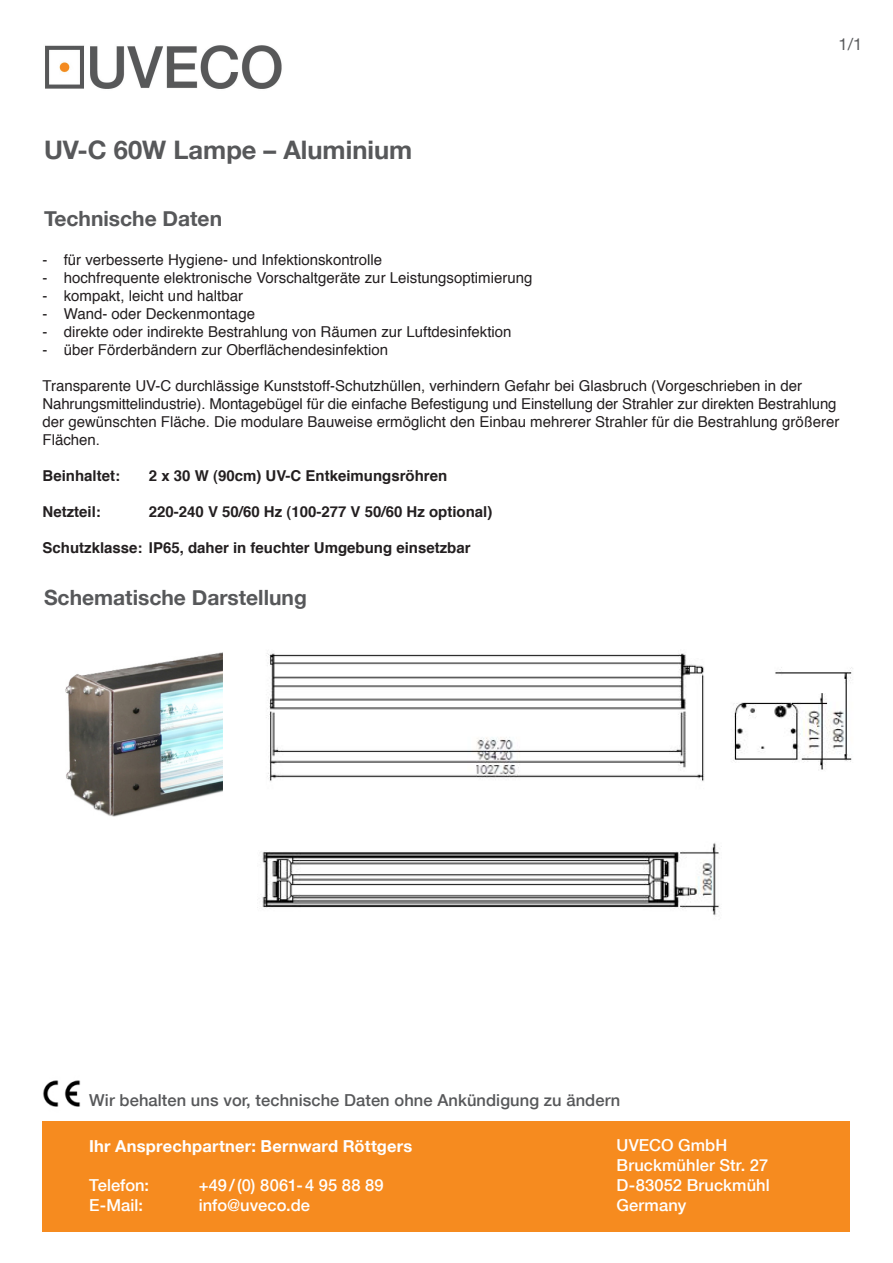
<style>
.page{position:relative;width:893px;height:1263px;background:#fff}
.page>*{position:absolute;margin:0;border:0;box-sizing:border-box;transform-origin:0 0}
.t1{font:700 25.5px "Helvetica Neue";color:#57585a}
.t2{font:700 21px "Helvetica Neue";color:#57585a}
.t3{font:500 16.5px/19.8px "Helvetica Neue";letter-spacing:.005em;color:#fff}
.t4{font:500 16.5px "Helvetica Neue";letter-spacing:.005em;color:#57585a}
.t5{font:700 16.5px "Helvetica Neue";letter-spacing:.01em;color:#fff}
.t6{font:16.5px "Helvetica Neue";color:#57585a}
.t7{font:15px/18px "Helvetica";color:#231f20}
.t8{font:700 15px "Helvetica";color:#231f20}
</style>
<div class="page">
<div style="left:43px;top:1121px;width:807px;height:110px;background:#f68b1f"></div>
<img style="left:45px;top:45px;width:237px;height:44px">
<img style="left:43px;top:1080px;width:37px;height:27px">
<img style="left:262px;top:653px;width:591px;height:263px">
<img style="left:65px;top:652px;width:158px;height:165px">
<h1 class="t1" style="left:44px;top:134px;width:370px">UV-C 60W Lampe – Aluminium</h1>
<h2 class="t2" style="left:44px;top:206px;width:180px">Technische Daten</h2>
<p class="t6" style="left:838px;top:35px;width:26px">1/1</p>
<p class="t7" style="left:43px;top:251px;width:341px">- für verbesserte Hygiene- und Infektionskontrolle</p>
<p class="t7" style="left:43px;top:269px;width:491px">- hochfrequente elektronische Vorschaltgeräte zur Leistungsoptimierung</p>
<p class="t7" style="left:43px;top:287px;width:202px">- kompakt, leicht und haltbar</p>
<p class="t7" style="left:43px;top:305px;width:214px">- Wand- oder Deckenmontage</p>
<p class="t7" style="left:43px;top:323px;width:471px">- direkte oder indirekte Bestrahlung von Räumen zur Luftdesinfektion</p>
<p class="t7" style="left:43px;top:341px;width:347px">- über Förderbändern zur Oberflächendesinfektion</p>
<p class="t7" style="left:43px;top:377px;width:798px">Transparente UV-C durchlässige Kunststoff-Schutzhüllen, verhindern Gefahr bei Glasbruch (Vorgeschrieben in der Nahrungsmittelindustrie). Montagebügel für die einfache Befestigung und Einstellung der Strahler zur direkten Bestrahlung der gewünschten Fläche. Die modulare Bauweise ermöglicht den Einbau mehrerer Strahler für die Bestrahlung größerer Flächen.</p>
<p class="t8" style="left:43px;top:464px;width:79px">Beinhaltet:</p>
<p class="t8" style="left:149px;top:464px;width:300px">2 x 30 W (90cm) UV-C Entkeimungsröhren</p>
<p class="t8" style="left:43px;top:500px;width:60px">Netzteil:</p>
<p class="t8" style="left:149px;top:500px;width:345px">220-240 V 50/60 Hz (100-277 V 50/60 Hz optional)</p>
<p class="t8" style="left:43px;top:536px;width:430px">Schutzklasse: IP65, daher in feuchter Umgebung einsetzbar</p>
<h2 class="t2" style="left:44px;top:584px;width:264px">Schematische Darstellung</h2>
<p class="t4" style="left:89px;top:1090px;width:532px">Wir behalten uns vor, technische Daten ohne Ankündigung zu ändern</p>
<p class="t5" style="left:89px;top:1135px;width:325px">Ihr Ansprechpartner: Bernward Röttgers</p>
<p class="t3" style="left:89px;top:1175px;width:61px">Telefon:</p>
<p class="t3" style="left:199px;top:1175px;width:186px">+49/(0) 8061-4 95 88 89</p>
<p class="t3" style="left:89px;top:1195px;width:55px">E-Mail:</p>
<p class="t3" style="left:199px;top:1195px;width:113px">info@uveco.de</p>
<p class="t3" style="left:617px;top:1135px;width:155px">UVECO GmbH<br>Bruckmühler Str. 27<br>D-83052 Bruckmühl<br>Germany</p>
</div>
